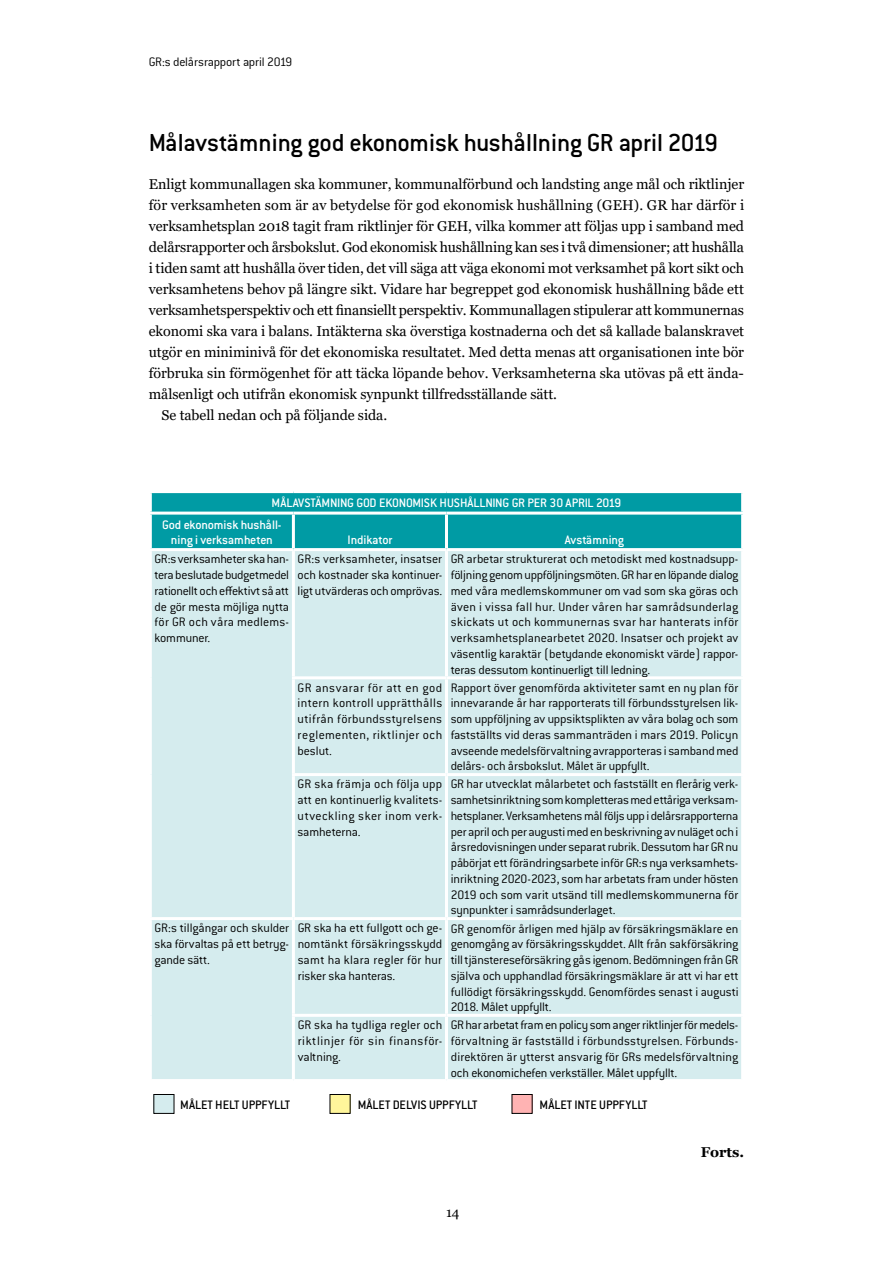
<style>
.page{position:relative;width:893px;height:1263px;background:#fff}
.page>*{position:absolute;margin:0;border:0;box-sizing:border-box;transform-origin:0 0}
.t1{font:500 27px "Conduit ITC Pro";letter-spacing:-.015em;color:#000}
.t2{font:14.25px "Georgia";letter-spacing:-.005em;color:#000}
.t3{font:700 14.25px "Georgia";letter-spacing:-.005em;color:#000}
.t4{font:300 13.5px/15.8px "Conduit ITC Pro";color:#000;text-align:justify}
.t5{font:500 13.5px/21.5px "Conduit ITC Pro";letter-spacing:-.015em;color:#fff}
.t6{font:500 13.5px "Conduit ITC Pro";color:#000}
.t7{font:13.5px "Georgia";color:#000}
</style>
<div class="page">
<div style="left:152px;top:493px;width:589px;height:55px;background:#009ba4"></div>
<div style="left:152px;top:551px;width:589px;height:528px;background:#d5ecee"></div>
<hr style="left:149px;top:512px;width:144px;height:3px;background:#fff">
<hr style="left:293px;top:512px;width:153px;height:3px;background:#fff">
<hr style="left:292px;top:515px;width:3px;height:33px;background:#fff">
<hr style="left:446px;top:512px;width:298px;height:3px;background:#fff">
<hr style="left:445px;top:515px;width:3px;height:33px;background:#fff">
<hr style="left:292px;top:551px;width:3px;height:125px;background:#fff">
<hr style="left:445px;top:551px;width:3px;height:125px;background:#fff">
<hr style="left:292px;top:676px;width:154px;height:3px;background:#fff">
<hr style="left:292px;top:679px;width:3px;height:94px;background:#fff">
<hr style="left:446px;top:676px;width:298px;height:3px;background:#fff">
<hr style="left:445px;top:679px;width:3px;height:94px;background:#fff">
<hr style="left:292px;top:773px;width:154px;height:3px;background:#fff">
<hr style="left:292px;top:776px;width:3px;height:141px;background:#fff">
<hr style="left:446px;top:773px;width:298px;height:3px;background:#fff">
<hr style="left:445px;top:776px;width:3px;height:141px;background:#fff">
<hr style="left:149px;top:917px;width:144px;height:3px;background:#fff">
<hr style="left:293px;top:917px;width:153px;height:3px;background:#fff">
<hr style="left:292px;top:920px;width:3px;height:94px;background:#fff">
<hr style="left:446px;top:917px;width:298px;height:3px;background:#fff">
<hr style="left:445px;top:920px;width:3px;height:94px;background:#fff">
<hr style="left:292px;top:1014px;width:154px;height:3px;background:#fff">
<hr style="left:292px;top:1017px;width:3px;height:62px;background:#fff">
<hr style="left:446px;top:1014px;width:298px;height:3px;background:#fff">
<hr style="left:445px;top:1017px;width:3px;height:62px;background:#fff">
<div style="left:154px;top:1094px;width:20px;height:19px;background:#d5ecee"></div>
<div style="left:153px;top:1094px;width:21px;height:20px;border:1px solid #000"></div>
<div style="left:330px;top:1094px;width:20px;height:19px;background:#fff69b"></div>
<div style="left:330px;top:1094px;width:21px;height:20px;border:1px solid #000"></div>
<div style="left:512px;top:1094px;width:20px;height:19px;background:#ffb3b3"></div>
<div style="left:512px;top:1094px;width:20px;height:20px;border:1px solid #000"></div>
<p class="t4" style="left:149px;top:54px;width:145px">GR:s delårsrapport april 2019</p>
<h1 class="t1" style="left:149px;top:127px;width:571px">Målavstämning god ekonomisk hushållning GR april 2019</h1>
<p class="t2" style="left:149px;top:175px;width:597px">Enligt kommunallagen ska kommuner, kommunalförbund och landsting ange mål och riktlinjer</p>
<p class="t2" style="left:149px;top:196px;width:597px">för verksamheten som är av betydelse för god ekonomisk hushållning (GEH). GR har därför i</p>
<p class="t2" style="left:149px;top:217px;width:597px">verksamhetsplan 2018 tagit fram riktlinjer för GEH, vilka kommer att följas upp i samband med</p>
<p class="t2" style="left:149px;top:238px;width:597px">delårsrapporter och årsbokslut. God ekonomisk hushållning kan ses i två dimensioner; att hushålla</p>
<p class="t2" style="left:149px;top:259px;width:597px">i tiden samt att hushålla över tiden, det vill säga att väga ekonomi mot verksamhet på kort sikt och</p>
<p class="t2" style="left:149px;top:280px;width:597px">verksamhetens behov på längre sikt. Vidare har begreppet god ekonomisk hushållning både ett</p>
<p class="t2" style="left:149px;top:302px;width:597px">verksamhetsperspektiv och ett finansiellt perspektiv. Kommunallagen stipulerar att kommunernas</p>
<p class="t2" style="left:149px;top:323px;width:597px">ekonomi ska vara i balans. Intäkterna ska överstiga kostnaderna och det så kallade balanskravet</p>
<p class="t2" style="left:149px;top:344px;width:597px">utgör en miniminivå för det ekonomiska resultatet. Med detta menas att organisationen inte bör</p>
<p class="t2" style="left:149px;top:365px;width:597px">förbruka sin förmögenhet för att täcka löpande behov. Verksamheterna ska utövas på ett ända-</p>
<p class="t2" style="left:149px;top:386px;width:410px">målsenligt och utifrån ekonomisk synpunkt tillfredsställande sätt.</p>
<p class="t2" style="left:162px;top:407px;width:227px">Se tabell nedan och på följande sida.</p>
<p class="t5" style="left:162px;top:492px;width:461px;text-indent:110px">MÅLAVSTÄMNING GOD EKONOMISK HUSHÅLLNING GR PER 30 APRIL 2019<br>God ekonomisk hushåll-</p>
<p class="t5" style="left:171px;top:529px;width:104px">ning i verksamheten</p>
<p class="t5" style="left:348px;top:529px;width:46px">Indikator</p>
<p class="t5" style="left:565px;top:529px;width:61px">Avstämning</p>
<p class="t4" style="left:155px;top:551px;width:136px">GR:s verksamheter ska han&shy;tera beslutade budgetmedel rationellt och effektivt så att de gör mesta möjliga nytta för GR och våra medlems&shy;kommuner.</p>
<p class="t4" style="left:298px;top:551px;width:146px">GR:s verksamheter, insatser och kostnader ska kontinuer&shy;ligt utvärderas och omprövas.</p>
<p class="t4" style="left:451px;top:551px;width:289px">GR arbetar strukturerat och metodiskt med kostnadsupp&shy;följning genom uppföljningsmöten. GR har en löpande dialog med våra medlemskommuner om vad som ska göras och även i vissa fall hur. Under våren har samrådsunderlag skickats ut och kommunernas svar har hanterats inför verksamhetsplanearbetet 2020. Insatser och projekt av väsentlig karaktär (betydande ekonomiskt värde) rappor&shy;teras dessutom kontinuerligt till ledning.</p>
<p class="t4" style="left:298px;top:680px;width:146px">GR ansvarar för att en god intern kontroll upprätthålls utifrån förbundsstyrelsens reglementen, riktlinjer och beslut.</p>
<p class="t4" style="left:451px;top:680px;width:289px">Rapport över genomförda aktiviteter samt en ny plan för innevarande år har rapporterats till förbundsstyrelsen lik&shy;som uppföljning av uppsiktsplikten av våra bolag och som fastställts vid deras sammanträden i mars 2019. Policyn avseende medelsförvaltning avrapporteras i samband med delårs- och årsbokslut. Målet är uppfyllt.</p>
<p class="t4" style="left:298px;top:776px;width:146px">GR ska främja och följa upp att en kontinuerlig kvalitets&shy;utveckling sker inom verk&shy;samheterna.</p>
<p class="t4" style="left:451px;top:776px;width:289px">GR har utvecklat målarbetet och fastställt en flerårig verk&shy;samhetsinriktning som kompletteras med ettåriga verksam&shy;hetsplaner. Verksamhetens mål följs upp i delårsrapporterna per april och per augusti med en beskrivning av nuläget och i årsredovisningen under separat rubrik. Dessutom har GR nu påbörjat ett förändringsarbete inför GR:s nya verksamhets&shy;inriktning 2020-2023, som har arbetats fram under hösten 2019 och som varit utsänd till medlemskommunerna för synpunkter i samrådsunderlaget.</p>
<p class="t4" style="left:155px;top:920px;width:136px">GR:s tillgångar och skulder ska förvaltas på ett betryg&shy;gande sätt.</p>
<p class="t4" style="left:298px;top:920px;width:146px">GR ska ha ett fullgott och ge&shy;nomtänkt försäkringsskydd samt ha klara regler för hur risker ska hanteras.</p>
<p class="t4" style="left:451px;top:920px;width:289px">GR genomför årligen med hjälp av försäkringsmäklare en genomgång av försäkringsskyddet. Allt från sakförsäkring till tjänstereseförsäkring gås igenom. Bedömningen från GR själva och upphandlad försäkringsmäklare är att vi har ett fullödigt försäkringsskydd. Genomfördes senast i augusti 2018. Målet uppfyllt.</p>
<p class="t4" style="left:298px;top:1017px;width:146px">GR ska ha tydliga regler och riktlinjer för sin finansför&shy;valtning.</p>
<p class="t4" style="left:451px;top:1017px;width:289px">GR har arbetat fram en policy som anger riktlinjer för medels&shy;förvaltning är fastställd i förbundsstyrelsen. Förbunds&shy;direktören är ytterst ansvarig för GRs medelsförvaltning och ekonomichefen verkställer. Målet uppfyllt.</p>
<p class="t6" style="left:180px;top:1097px;width:112px">MÅLET HELT UPPFYLLT</p>
<p class="t6" style="left:358px;top:1097px;width:121px">MÅLET DELVIS UPPFYLLT</p>
<p class="t6" style="left:540px;top:1097px;width:109px">MÅLET INTE UPPFYLLT</p>
<p class="t3" style="left:701px;top:1142px;width:45px">Forts.</p>
<p class="t7" style="left:446px;top:1204px;width:15px">14</p>
</div>
